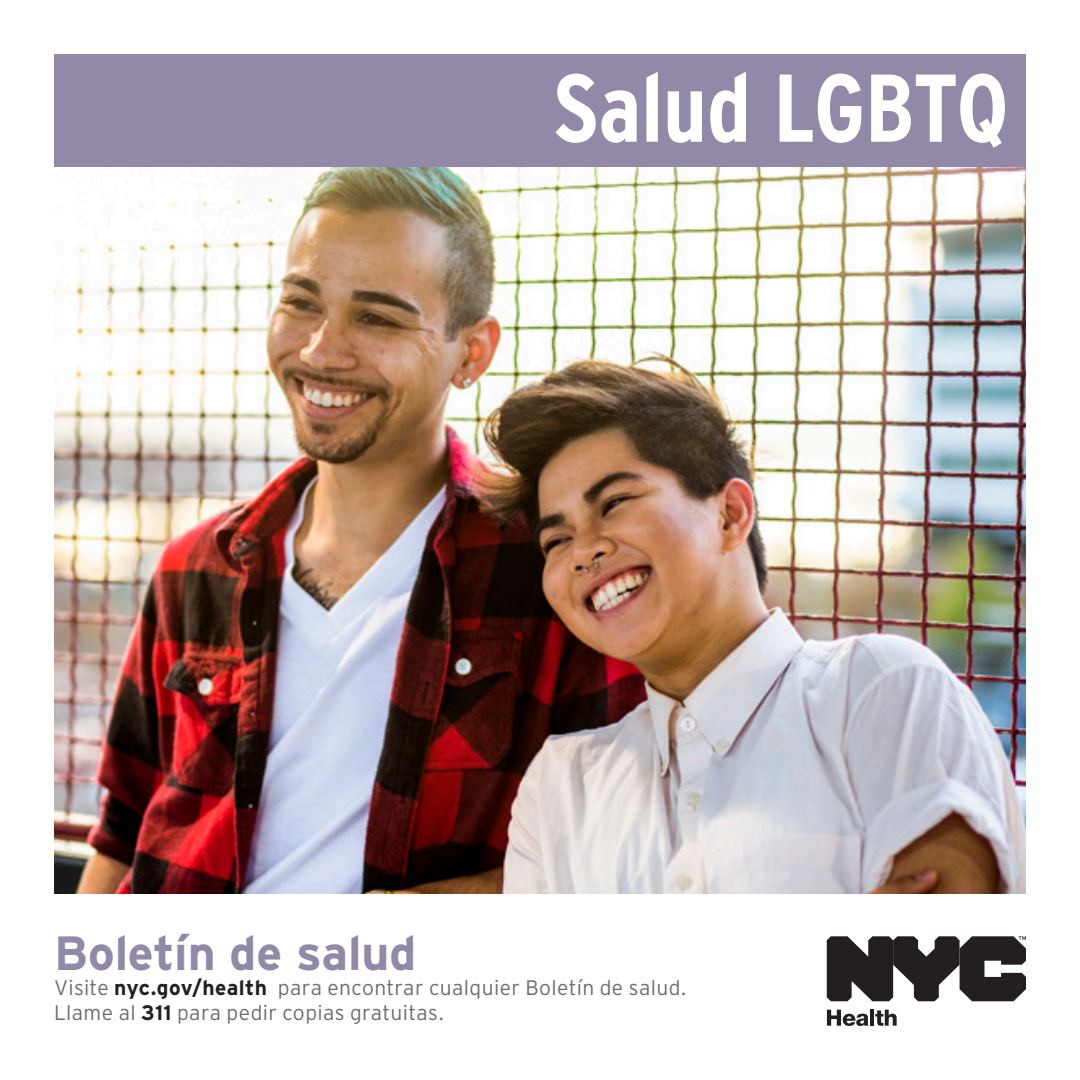
<style>
.page{position:relative;width:1080px;height:1080px;background:#fff}
.page>*{position:absolute;margin:0;border:0;box-sizing:border-box;transform-origin:0 0}
.Cover_Header{font:700 condensed 96px "Interstate";letter-spacing:-.005em;color:#fff}
.t1{font:700 48px "Interstate";letter-spacing:-.005em;color:#9288a8}
.t2{font:300 21px/25.2px "Interstate";letter-spacing:.02em;color:#6c6d70}
.s1{font-weight:700;color:#231f20}
</style>
<div class="page">
<img style="left:54px;top:166px;width:972px;height:727px">
<div style="left:54px;top:54px;width:972px;height:112px;background:#9288a8"></div>
<svg style="left:827px;top:936px;width:199px;height:65px"></svg>
<svg style="left:827px;top:1010px;width:41px;height:16px"></svg>
<hr style="left:870px;top:1010px;width:4px;height:16px;background:#231f20">
<svg style="left:875px;top:1010px;width:22px;height:16px"></svg>
<p class="Cover_Header" style="left:553px;top:54px;width:457px">Salud LGBTQ</p>
<p class="t1" style="left:54px;top:926px;width:364px">Boletín de salud</p>
<p class="t2" style="left:54px;top:975px;width:634px">Visite <span class="s1">nyc.gov/health</span> para encontrar cualquier Boletín de salud.<br>Llame al <span class="s1">311</span> para pedir copias gratuitas.</p>
</div>
